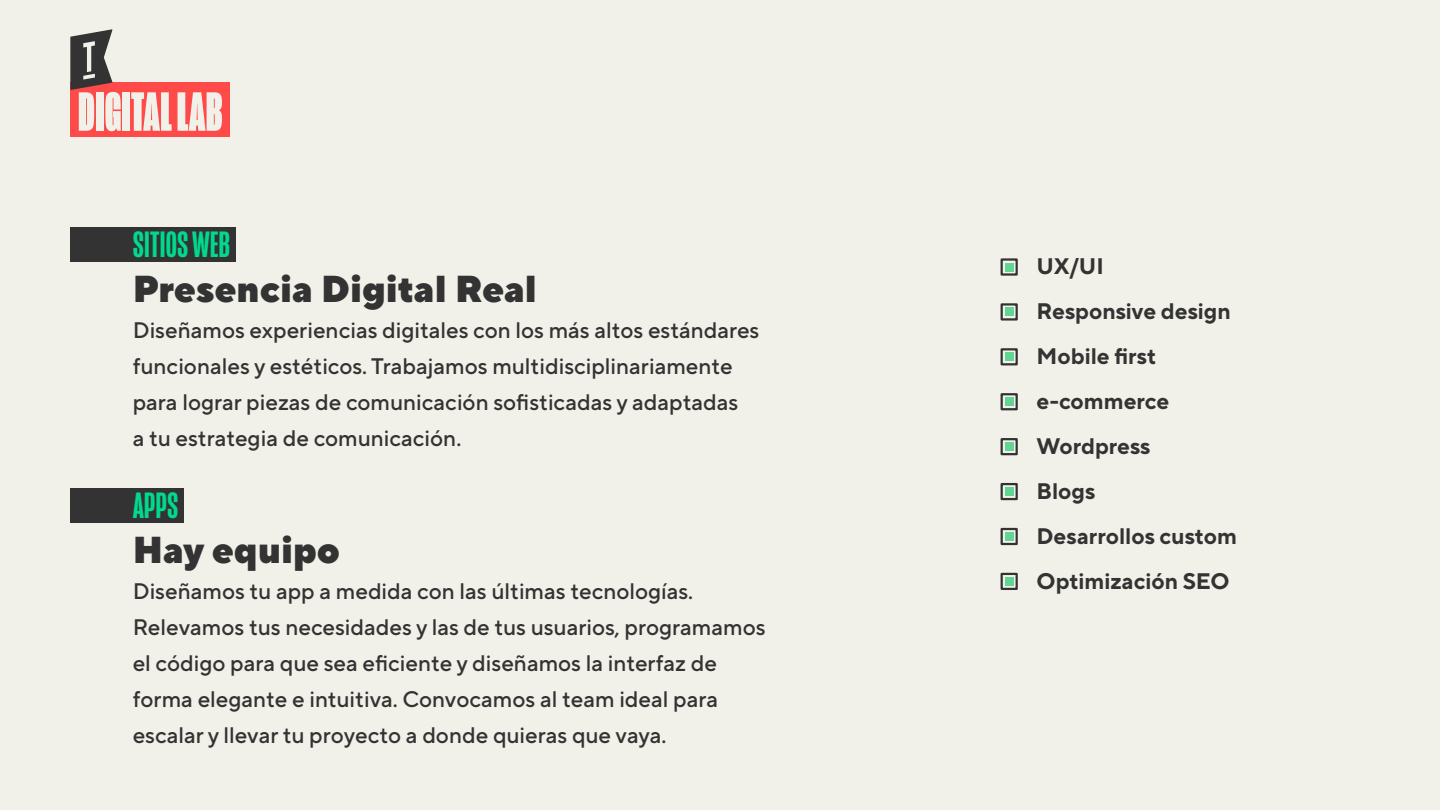
<style>
.page{position:relative;width:1440px;height:810px;background:#f2f1e9}
.page>*{position:absolute;margin:0;border:0;box-sizing:border-box;transform-origin:0 0}
.t1{font:900 56.55px "Mongoose";color:#f2f1e9}
.t2{font:900 37.5px "TT Norms Pro";color:#333}
.t3{font:500 37.5px "Mongoose";color:#00d98e}
.t4{font:500 22.5px/36px "TT Norms Pro";color:#333}
.t5{font:700 22.5px/45px "TT Norms Pro";color:#333}
</style>
<div class="page">
<div style="left:70px;top:488px;width:114px;height:34px;background:#333"></div>
<div style="left:70px;top:227px;width:166px;height:34px;background:#333"></div>
<div style="left:1001px;top:303px;width:17px;height:18px;border:2px solid #333"></div>
<div style="left:1005px;top:308px;width:8px;height:8px;background:#62d493"></div>
<div style="left:1001px;top:348px;width:17px;height:17px;border:2px solid #333"></div>
<div style="left:1005px;top:353px;width:8px;height:8px;background:#62d493"></div>
<div style="left:1001px;top:393px;width:17px;height:17px;border:2px solid #333"></div>
<div style="left:1005px;top:397px;width:8px;height:9px;background:#62d493"></div>
<div style="left:1001px;top:438px;width:17px;height:17px;border:2px solid #333"></div>
<div style="left:1005px;top:442px;width:8px;height:9px;background:#62d493"></div>
<div style="left:1001px;top:483px;width:17px;height:17px;border:2px solid #333"></div>
<div style="left:1005px;top:487px;width:8px;height:9px;background:#62d493"></div>
<div style="left:1001px;top:528px;width:17px;height:17px;border:2px solid #333"></div>
<div style="left:1005px;top:532px;width:8px;height:9px;background:#62d493"></div>
<div style="left:1001px;top:573px;width:17px;height:17px;border:2px solid #333"></div>
<div style="left:1005px;top:577px;width:8px;height:9px;background:#62d493"></div>
<div style="left:1001px;top:258px;width:17px;height:18px;border:2px solid #333"></div>
<div style="left:1005px;top:263px;width:8px;height:8px;background:#62d493"></div>
<div style="left:70px;top:82px;width:160px;height:55px;background:#fe4b49"></div>
<svg style="left:70px;top:29px;width:43px;height:61px"></svg>
<h1 class="t1" style="left:78px;top:80px;width:146px">DIGITAL LAB</h1>
<h2 class="t3" style="left:133px;top:223px;width:99px">SITIOS WEB</h2>
<h2 class="t2" style="left:133px;top:264px;width:406px">Presencia Digital Real</h2>
<p class="t4" style="left:133px;top:311px;width:628px">Diseñamos experiencias digitales con los más altos estándares funcionales y estéticos. Trabajamos multidisciplinariamente para lograr piezas de comunicación sofisticadas y adaptadas<br>a tu estrategia de comunicación.</p>
<h2 class="t3" style="left:133px;top:484px;width:47px">APPS</h2>
<h2 class="t2" style="left:133px;top:525px;width:209px">Hay equipo</h2>
<p class="t4" style="left:133px;top:572px;width:634px">Diseñamos tu app a medida con las últimas tecnologías.<br>Relevamos tus necesidades y las de tus usuarios, programamos el código para que sea eficiente y diseñamos la interfaz de forma elegante e intuitiva. Convocamos al team ideal para escalar y llevar tu proyecto a donde quieras que vaya.</p>
<p class="t5" style="left:1037px;top:242px;width:202px">UX/UI<br>Responsive design<br>Mobile first e-commerce<br>Wordpress<br>Blogs<br>Desarrollos custom<br>Optimización SEO</p>
</div>
